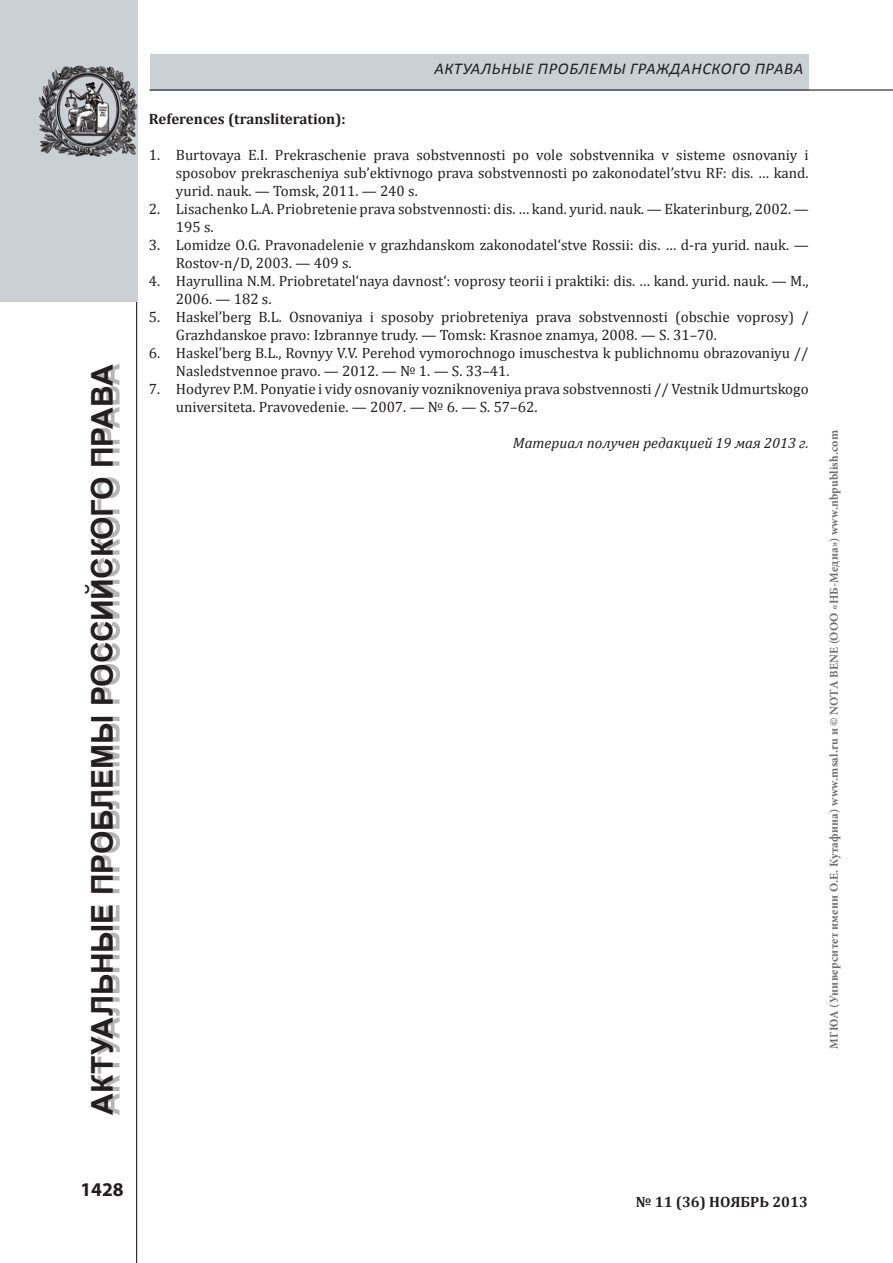
<style>
.page{position:relative;width:893px;height:1263px;background:#fff}
.page>*{position:absolute;margin:0;border:0;box-sizing:border-box;transform-origin:0 0}
.t1{font:700 30px "Arial";letter-spacing:-.005em;color:#231f20}
.t2{font:700 19.5px "Myriad Pro";color:#231f20}
.t3{font:italic 16.5px "Calibri";letter-spacing:.04em;color:#231f20}
.t4{font:15px/18px "Cambria";color:#231f20}
.t5{font:700 15px "Cambria";color:#231f20}
.t6{font:italic 15px "Cambria";color:#231f20}
.t7{font:700 12px "Minion Pro";letter-spacing:.02em;color:#6c6d70}
</style>
<div class="page">
<hr style="left:136px;top:0;width:1px;height:1263px;background:#231f20">
<div style="left:0;top:0;width:136px;height:301px;background:#cad0d4"></div>
<div style="left:92px;top:364px;width:28px;height:751px;background:#231f20;opacity:.33"></div>
<div style="left:150px;top:54px;width:658px;height:36px;background:#cad0d4"></div>
<hr style="left:150px;top:89px;width:743px;height:2px;background:#231f20">
<img style="left:39px;top:54px;width:99px;height:111px">
<h1 class="t1" style="left:83px;top:1115px;width:747px;rotate:-90deg">Актуальные проблемы российского права</h1>
<p class="t3" style="left:434px;top:58px;width:11px">актуал</p>
<p class="t3" style="left:492px;top:58px;width:58px">ьные проблем</p>
<p class="t3" style="left:613px;top:58px;width:24px">ы гра</p>
<p class="t3" style="left:656px;top:58px;width:26px">жданского</p>
<p class="t3" style="left:755px;top:58px;width:5px">права</p>
<p class="t5" style="left:149px;top:109px;width:198px">References (transliteration):</p>
<p class="t4" style="left:176px;top:146px;width:634px;text-align:justify;text-indent:-27px">1. Burtovaya E.I. Prekraschenie prava sobstvennosti po vole sobstvennika v sisteme osnovaniy i sposobov prekrascheniya sub’ektivnogo prava sobstvennosti po zakonodatel’stvu RF: dis. … kand. yurid. nauk. — Tomsk, 2011. — 240 s.</p>
<p class="t4" style="left:176px;top:200px;width:634px;text-indent:-27px">2. Lisachenko L.A. Priobretenie prava sobstvennosti: dis. … kand. yurid. nauk. — Ekaterinburg, 2002. —<br>195 s.</p>
<p class="t4" style="left:176px;top:236px;width:634px;text-indent:-27px">3. Lomidze O.G. Pravonadelenie v grazhdanskom zakonodatel‘stve Rossii: dis. … d-ra yurid. nauk. —<br>Rostov-n/D, 2003. — 409 s.</p>
<p class="t4" style="left:176px;top:272px;width:634px;text-indent:-27px">4. Hayrullina N.M. Priobretatel‘naya davnost‘: voprosy teorii i praktiki: dis. … kand. yurid. nauk. — M.,<br>2006. — 182 s.</p>
<p class="t4" style="left:176px;top:308px;width:634px;text-indent:-27px">5. Haskel’berg B.L. Osnovaniya i sposoby priobreteniya prava sobstvennosti (obschie voprosy) /<br>Grazhdanskoe pravo: Izbrannye trudy. — Tomsk: Krasnoe znamya, 2008. — S. 31–70.</p>
<p class="t4" style="left:176px;top:344px;width:634px;text-indent:-27px">6. Haskel’berg B.L., Rovnyy V.V. Perehod vymorochnogo imuschestva k publichnomu obrazovaniyu //<br>Nasledstvennoe pravo. — 2012. — № 1. — S. 33–41.</p>
<p class="t4" style="left:176px;top:380px;width:634px;text-indent:-27px">7. Hodyrev P.M. Ponyatie i vidy osnovaniy vozniknoveniya prava sobstvennosti // Vestnik Udmurtskogo universiteta. Pravovedenie. — 2007. — № 6. — S. 57–62.</p>
<p class="t6" style="left:513px;top:433px;width:297px">Материал получен редакцией 19 мая 2013 г.</p>
<p class="t7" style="left:825px;top:1048px;width:620px;rotate:-90deg">МГЮА (Университет имени О.Е. Кутафина) www.msal.ru и © NOTA BENE (ООО «НБ-Медиа») www.nbpublish.com</p>
<h2 class="t2" style="left:80px;top:1177px;width:45px">1428</h2>
<p class="t5" style="left:636px;top:1191px;width:174px">№ 11 (36) ноЯБРЬ 2013</p>
</div>
